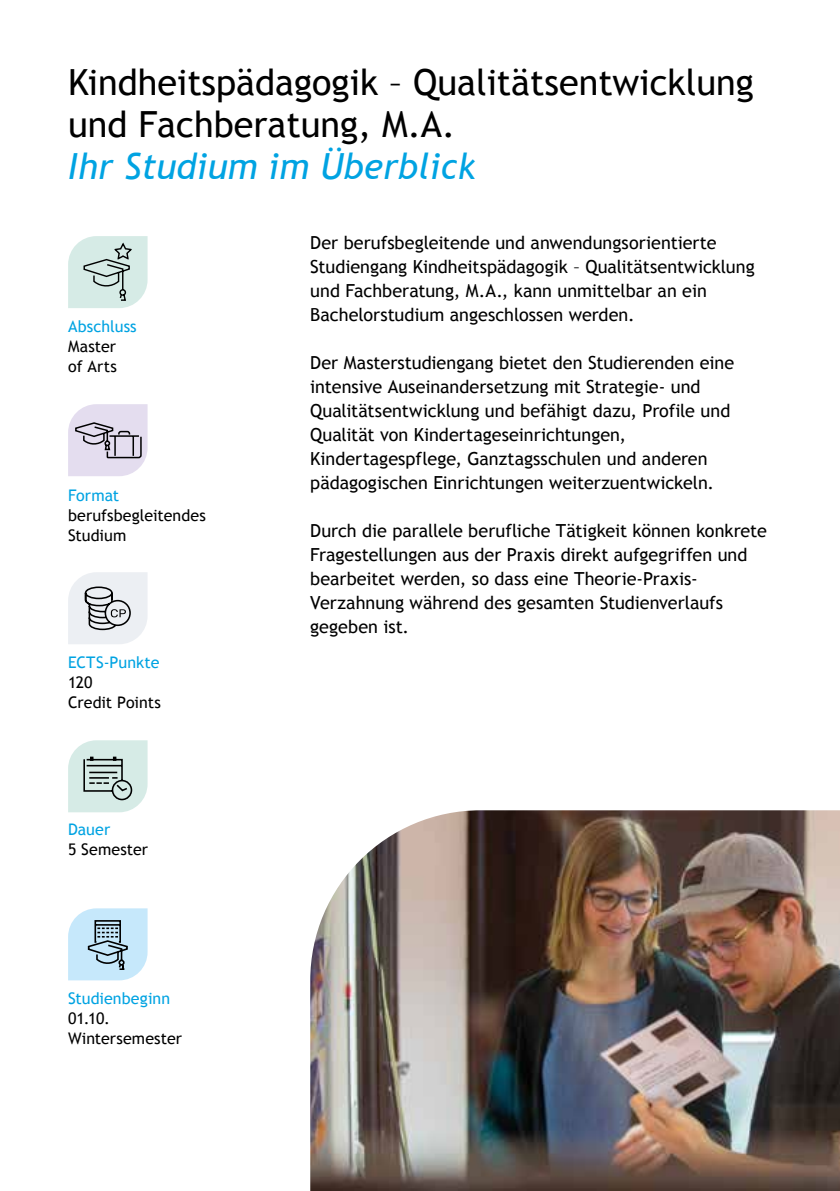
<style>
.page{position:relative;width:840px;height:1191px;background:#fff}
.page>*{position:absolute;margin:0;border:0;box-sizing:border-box;transform-origin:0 0}
.t1{font:36px/42px "Trebuchet MS";color:#000}
.t2{font:italic 36px "Trebuchet MS";color:#00a3e2}
.t3{font:18px/24px "Trebuchet MS";color:#000}
.t4{font:16px/20px "Trebuchet MS";color:#000}
.t5{font:16px "Trebuchet MS";letter-spacing:.005em;color:#00a3e2}
</style>
<div class="page">
<img style="left:310px;top:810px;width:529px;height:381px">
<svg style="left:68px;top:572px;width:79px;height:72px"></svg>
<svg style="left:68px;top:740px;width:79px;height:72px"></svg>
<svg style="left:68px;top:908px;width:79px;height:72px"></svg>
<svg style="left:68px;top:236px;width:79px;height:72px"></svg>
<svg style="left:68px;top:404px;width:79px;height:72px"></svg>
<h1 class="t1" style="left:68px;top:64px;width:686px">Kindheitspädagogik – Qualitätsentwicklung und Fachberatung, M.A.</h1>
<h1 class="t2" style="left:68px;top:152px;width:409px">Ihr Studium im Überblick</h1>
<p class="t5" style="left:68px;top:320px;width:70px">Abschluss</p>
<p class="t4" style="left:68px;top:338px;width:50px">Master of Arts</p>
<p class="t5" style="left:68px;top:489px;width:53px">Format</p>
<p class="t4" style="left:68px;top:506px;width:139px">berufsbegleitendes<br>Studium</p>
<p class="t5" style="left:68px;top:656px;width:93px">ECTS-Punkte</p>
<p class="t4" style="left:68px;top:673px;width:94px">120<br>Credit Points</p>
<p class="t5" style="left:68px;top:823px;width:44px">Dauer</p>
<p class="t4" style="left:68px;top:841px;width:82px">5 Semester</p>
<p class="t5" style="left:68px;top:992px;width:103px">Studienbeginn</p>
<p class="t4" style="left:68px;top:1010px;width:115px">01.10.<br>Wintersemester</p>
<p class="t3" style="left:310px;top:233px;width:445px">Der berufsbegleitende und anwendungsorientierte Studiengang Kindheitspädagogik – Qualitätsentwicklung und Fachberatung, M.A., kann unmittelbar an ein Bachelorstudium angeschlossen werden.</p>
<p class="t3" style="left:310px;top:353px;width:425px">Der Masterstudiengang bietet den Studierenden eine intensive Auseinandersetzung mit Strategie- und Qualitätsentwicklung und befähigt dazu, Profile und Qualität von Kindertageseinrichtungen, Kindertagespflege, Ganztagsschulen und anderen pädagogischen Einrichtungen weiterzuentwickeln.</p>
<p class="t3" style="left:310px;top:520px;width:458px">Durch die parallele berufliche Tätigkeit können konkrete Fragestellungen aus der Praxis direkt aufgegriffen und bearbeitet werden, so dass eine Theorie-Praxis-Verzahnung während des gesamten Studienverlaufs gegeben ist.</p>
</div>
